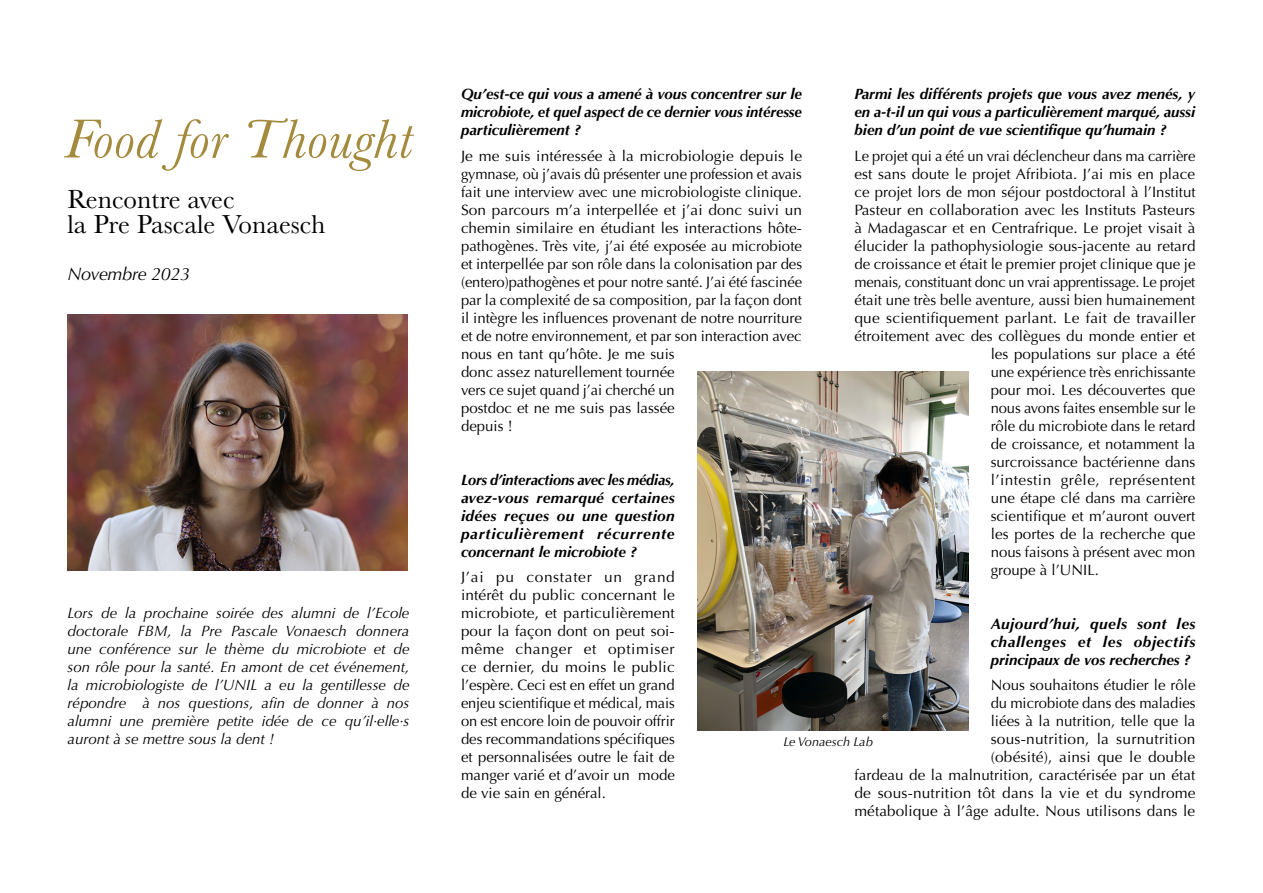
<style>
.page{position:relative;width:1263px;height:893px;background:#fff}
.page>*{position:absolute;margin:0;border:0;box-sizing:border-box;transform-origin:0 0}
.t1{font:italic 57px "Baskerville";letter-spacing:.01em;color:#a38a3d}
.t2{font:27px/25.5px "Baskerville";color:#000}
.t3{font:italic 18px "Optima";letter-spacing:-.02em;color:#000}
.t4{font:15px/18px "Optima";color:#000}
.t5{font:italic 700 15px/18px "Optima";color:#000;text-align:justify}
.t6{font:italic 15px/18px "Optima";color:#000;text-align:justify}
.t7{font:15px "Optima";letter-spacing:.03em;color:#000}
.t8{font:italic 12.75px "Optima";color:#000}
</style>
<div class="page">
<img style="left:68px;top:314px;width:340px;height:256px">
<img style="left:697px;top:371px;width:271px;height:359px">
<h1 class="t1" style="left:64px;top:101px;width:349px">Food for Thought</h1>
<h2 class="t2" style="left:68px;top:187px;width:259px">Rencontre avec<br>la Pre Pascale Vonaesch</h2>
<p class="t3" style="left:68px;top:263px;width:124px">Novembre 2023</p>
<p class="t6" style="left:68px;top:604px;width:343px">Lors de la prochaine soirée des alumni de l’Ecole doctorale FBM, la Pre Pascale Vonaesch donnera une conférence sur le thème du microbiote et de son rôle pour la santé. En amont de cet événement, la microbiologiste de l’UNIL a eu la gentillesse de répondre à nos questions, afin de donner à nos alumni une première petite idée de ce qu’il·elle·s auront à se mettre sous la dent !</p>
<p class="t5" style="left:854px;top:85px;width:342px">Parmi les différents projets que vous avez menés, y en a-t-il un qui vous a particulièrement marqué, aussi bien d’un point de vue scientifique qu’humain ?</p>
<p class="t4" style="left:854px;top:147px;width:342px">Le projet qui a été un vrai déclencheur dans ma carrière</p>
<p class="t4" style="left:854px;top:165px;width:342px">est sans doute le projet Afribiota. J’ai mis en place</p>
<p class="t4" style="left:854px;top:183px;width:342px">ce projet lors de mon séjour postdoctoral à l’Institut</p>
<p class="t4" style="left:854px;top:201px;width:342px">Pasteur en collaboration avec les Instituts Pasteurs</p>
<p class="t4" style="left:854px;top:219px;width:342px">à Madagascar et en Centrafrique. Le projet visait à</p>
<p class="t4" style="left:854px;top:237px;width:342px">élucider la pathophysiologie sous-jacente au retard</p>
<p class="t4" style="left:854px;top:255px;width:342px">de croissance et était le premier projet clinique que je</p>
<p class="t4" style="left:854px;top:273px;width:342px">menais, constituant donc un vrai apprentissage. Le projet</p>
<p class="t4" style="left:854px;top:291px;width:342px">était une très belle aventure, aussi bien humainement</p>
<p class="t4" style="left:854px;top:309px;width:343px">que scientifiquement parlant. Le fait de travailler</p>
<p class="t4" style="left:854px;top:327px;width:342px">étroitement avec des collègues du monde entier et</p>
<p class="t4" style="left:991px;top:345px;width:206px">les populations sur place a été</p>
<p class="t4" style="left:991px;top:363px;width:206px">une expérience très enrichissante</p>
<p class="t4" style="left:991px;top:381px;width:206px">pour moi. Les découvertes que</p>
<p class="t4" style="left:991px;top:399px;width:206px">nous avons faites ensemble sur le</p>
<p class="t4" style="left:991px;top:417px;width:206px">rôle du microbiote dans le retard</p>
<p class="t4" style="left:991px;top:435px;width:206px">de croissance, et notamment la</p>
<p class="t4" style="left:991px;top:453px;width:206px">surcroissance bactérienne dans</p>
<p class="t7" style="left:991px;top:471px;width:206px">l’intestin grêle, représentent</p>
<p class="t4" style="left:991px;top:489px;width:206px">une étape clé dans ma carrière</p>
<p class="t4" style="left:991px;top:507px;width:206px">scientifique et m’auront ouvert</p>
<p class="t4" style="left:991px;top:525px;width:206px">les portes de la recherche que</p>
<p class="t4" style="left:991px;top:543px;width:206px">nous faisons à présent avec mon</p>
<p class="t4" style="left:991px;top:561px;width:110px">groupe à l’UNIL.</p>
<p class="t5" style="left:991px;top:615px;width:206px">Aujourd’hui, quels sont les challenges et les objectifs principaux de vos recherches ?</p>
<p class="t4" style="left:854px;top:676px;width:343px;text-align:right">Nous souhaitons étudier le rôle<br>du microbiote dans des maladies<br>liées à la nutrition, telle que la<br>sous-nutrition, la surnutrition<br>(obésité), ainsi que le double<br>fardeau de la malnutrition, caractérisée par un état de sous-nutrition tôt dans la vie et du syndrome métabolique à l’âge adulte. Nous utilisons dans le</p>
<p class="t5" style="left:461px;top:85px;width:342px">Qu’est-ce qui vous a amené à vous concentrer sur le microbiote, et quel aspect de ce dernier vous intéresse particulièrement ?</p>
<p class="t4" style="left:461px;top:147px;width:343px">Je me suis intéressée à la microbiologie depuis le gymnase, où j’avais dû présenter une profession et avais fait une interview avec une microbiologiste clinique.<br>Son parcours m’a interpellée et j’ai donc suivi un chemin similaire en étudiant les interactions hôte&shy;pathogènes. Très vite, j’ai été exposée au microbiote et interpellée par son rôle dans la colonisation par des (entero)pathogènes et pour notre santé. J’ai été fascinée par la complexité de sa composition, par la façon dont il intègre les influences provenant de notre nourriture et de notre environnement, et par son interaction avec nous en tant qu’hôte. Je me suis<br>donc assez naturellement tournée<br>vers ce sujet quand j’ai cherché un<br>postdoc et ne me suis pas lassée<br>depuis !</p>
<p class="t5" style="left:461px;top:471px;width:215px">Lors d’interactions avec les médias, avez-vous remarqué certaines idées reçues ou une question particulièrement récurrente concernant le microbiote ?</p>
<p class="t4" style="left:461px;top:568px;width:215px;text-align:justify">J’ai pu constater un grand intérêt du public concernant le microbiote, et particulièrement pour la façon dont on peut soi&shy;même changer et optimiser ce dernier, du moins le public l’espère. Ceci est en effet un grand enjeu scientifique et médical, mais on est encore loin de pouvoir offrir des recommandations spécifiques et personnalisées outre le fait de manger varié et d’avoir un mode de vie sain en général.</p>
<p class="t8" style="left:783px;top:734px;width:91px">Le Vonaesch Lab</p>
</div>
